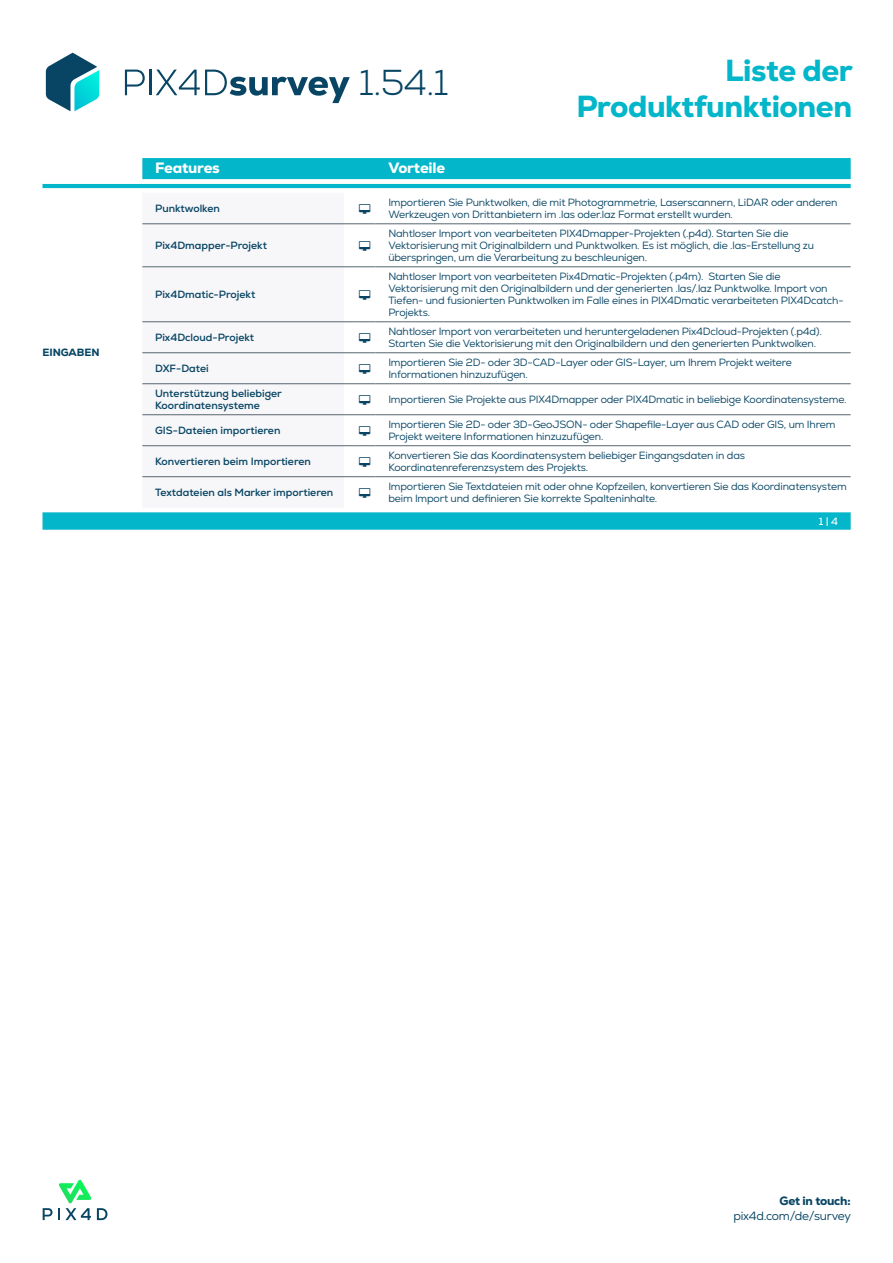
<style>
.page{position:relative;width:893px;height:1263px;background:#fff}
.page>*{position:absolute;margin:0;border:0;box-sizing:border-box;transform-origin:0 0}
.t1{font:300 36px "Nexa";color:#084564}
.t2{font:800 30.45px "Nexa";letter-spacing:-.015em;color:#03b6c9}
.t3{font:800 15px "Nexa";letter-spacing:-.015em;color:#fff}
.t4{font:12px "Nexa";letter-spacing:-.02em;color:#084564}
.t5{font:800 12px "Nexa";letter-spacing:-.02em;color:#084564}
.t6{font:10.5px/12px "Nexa";letter-spacing:-.015em;color:#084564}
.t7{font:700 10.5px/12px "Nexa";color:#084564}
.t8{font:800 10.5px "Nexa";letter-spacing:-.005em;color:#084564}
.t9{font:10.5px "Nexa";color:#fff}
</style>
<div class="page">
<svg style="left:46px;top:53px;width:53px;height:58px"></svg>
<svg style="left:125px;top:70px;width:20px;height:25px"></svg>
<hr style="left:150px;top:70px;width:2px;height:25px;background:#084564">
<svg style="left:156px;top:70px;width:194px;height:33px"></svg>
<svg style="left:43px;top:158px;width:808px;height:372px;fill:#03b6c9"></svg>
<svg style="left:43px;top:179px;width:808px;height:333px"></svg>
<div style="left:142px;top:193px;width:202px;height:315px;background:#f7f6f8"></div>
<hr style="left:142px;top:224px;width:202px;height:1px;background:#586670">
<svg style="left:344px;top:224px;width:32px;height:1px"></svg>
<hr style="left:376px;top:224px;width:475px;height:1px;background:#586670">
<hr style="left:142px;top:267px;width:202px;height:1px;background:#586670">
<svg style="left:344px;top:267px;width:32px;height:1px"></svg>
<hr style="left:376px;top:267px;width:475px;height:1px;background:#586670">
<hr style="left:142px;top:321px;width:202px;height:1px;background:#586670">
<svg style="left:344px;top:321px;width:32px;height:1px"></svg>
<hr style="left:376px;top:321px;width:475px;height:1px;background:#586670">
<hr style="left:142px;top:352px;width:202px;height:1px;background:#586670">
<svg style="left:344px;top:352px;width:32px;height:1px"></svg>
<hr style="left:376px;top:352px;width:475px;height:1px;background:#586670">
<hr style="left:142px;top:383px;width:202px;height:1px;background:#586670">
<svg style="left:344px;top:383px;width:32px;height:1px"></svg>
<hr style="left:376px;top:383px;width:475px;height:1px;background:#586670">
<hr style="left:142px;top:414px;width:202px;height:1px;background:#586670">
<svg style="left:344px;top:414px;width:32px;height:1px"></svg>
<hr style="left:376px;top:414px;width:475px;height:1px;background:#586670">
<hr style="left:142px;top:445px;width:202px;height:1px;background:#586670">
<svg style="left:344px;top:445px;width:32px;height:1px"></svg>
<hr style="left:376px;top:445px;width:475px;height:1px;background:#586670">
<hr style="left:142px;top:476px;width:202px;height:1px;background:#586670">
<svg style="left:344px;top:476px;width:32px;height:1px"></svg>
<hr style="left:376px;top:476px;width:475px;height:1px;background:#586670">
<svg style="left:43px;top:1180px;width:64px;height:40px"></svg>
<svg style="left:359px;top:204px;width:11px;height:10px"></svg>
<svg style="left:359px;top:241px;width:11px;height:10px"></svg>
<svg style="left:359px;top:290px;width:11px;height:9px"></svg>
<svg style="left:359px;top:333px;width:11px;height:9px"></svg>
<svg style="left:359px;top:364px;width:11px;height:9px"></svg>
<svg style="left:359px;top:395px;width:11px;height:9px"></svg>
<svg style="left:359px;top:426px;width:11px;height:9px"></svg>
<svg style="left:359px;top:457px;width:11px;height:9px"></svg>
<svg style="left:359px;top:488px;width:11px;height:9px"></svg>
<p class="t8" style="left:43px;top:345px;width:58px">EINGABEN</p>
<p class="t1" style="left:359px;top:61px;width:91px">1.54.1</p>
<p class="t3" style="left:155px;top:158px;width:66px">Features</p>
<p class="t3" style="left:388px;top:158px;width:58px">Vorteile</p>
<p class="t2" style="left:725px;top:51px;width:129px">Liste der</p>
<p class="t2" style="left:576px;top:87px;width:277px">Produktfunktionen</p>
<p class="t7" style="left:155px;top:202px;width:66px">Punktwolken</p>
<p class="t6" style="left:388px;top:197px;width:451px">Importieren Sie Punktwolken, die mit Photogrammetrie, Laserscannern, LiDAR oder anderen<br>Werkzeugen von Drittanbietern im .las oder.laz Format erstellt wurden.</p>
<p class="t7" style="left:155px;top:239px;width:113px">Pix4Dmapper-Projekt</p>
<p class="t6" style="left:388px;top:228px;width:427px">Nahtloser Import von vearbeiteten PIX4Dmapper-Projekten (.p4d). Starten Sie die<br>Vektorisierung mit Originalbildern und Punktwolken. Es ist möglich, die .las-Erstellung zu überspringen, um die Verarbeitung zu beschleunigen.</p>
<p class="t7" style="left:155px;top:288px;width:102px">Pix4Dmatic-Projekt</p>
<p class="t6" style="left:388px;top:271px;width:457px">Nahtloser Import von vearbeiteten Pix4Dmatic-Projekten (.p4m). Starten Sie die Vektorisierung mit den Originalbildern und der generierten .las/.laz Punktwolke. Import von Tiefen- und fusionierten Punktwolken im Falle eines in PIX4Dmatic verarbeiteten PIX4Dcatch-Projekts.</p>
<p class="t7" style="left:155px;top:331px;width:101px">Pix4Dcloud-Projekt</p>
<p class="t6" style="left:388px;top:326px;width:435px">Nahtloser Import von verarbeiteten und heruntergeladenen Pix4Dcloud-Projekten (.p4d).<br>Starten Sie die Vektorisierung mit den Originalbildern und den generierten Punktwolken.</p>
<p class="t7" style="left:155px;top:362px;width:55px">DXF-Datei</p>
<p class="t6" style="left:388px;top:356px;width:405px">Importieren Sie 2D- oder 3D-CAD-Layer oder GIS-Layer, um Ihrem Projekt weitere<br>Informationen hinzuzufügen.</p>
<p class="t7" style="left:155px;top:387px;width:128px">Unterstützung beliebiger<br>Koordinatensysteme</p>
<p class="t6" style="left:388px;top:393px;width:460px">Importieren Sie Projekte aus PIX4Dmapper oder PIX4Dmatic in beliebige Koordinatensysteme.</p>
<p class="t7" style="left:155px;top:424px;width:127px">GIS-Dateien importieren</p>
<p class="t6" style="left:388px;top:418px;width:449px">Importieren Sie 2D- oder 3D-GeoJSON- oder Shapefile-Layer aus CAD oder GIS, um Ihrem<br>Projekt weitere Informationen hinzuzufügen.</p>
<p class="t7" style="left:155px;top:455px;width:157px">Konvertieren beim Importieren</p>
<p class="t6" style="left:388px;top:449px;width:358px">Konvertieren Sie das Koordinatensystem beliebiger Eingangsdaten in das<br>Koordinatenreferenzsystem des Projekts.</p>
<p class="t7" style="left:155px;top:486px;width:180px">Textdateien als Marker importieren</p>
<p class="t6" style="left:388px;top:480px;width:460px">Importieren Sie Textdateien mit oder ohne Kopfzeilen, konvertieren Sie das Koordinatensystem beim Import und definieren Sie korrekte Spalteninhalte.</p>
<p class="t9" style="left:819px;top:514px;width:20px">1 | 4</p>
<p class="t5" style="left:779px;top:1193px;width:73px">Get in touch:</p>
<p class="t4" style="left:733px;top:1208px;width:119px">pix4d.com/de/survey</p>
</div>
